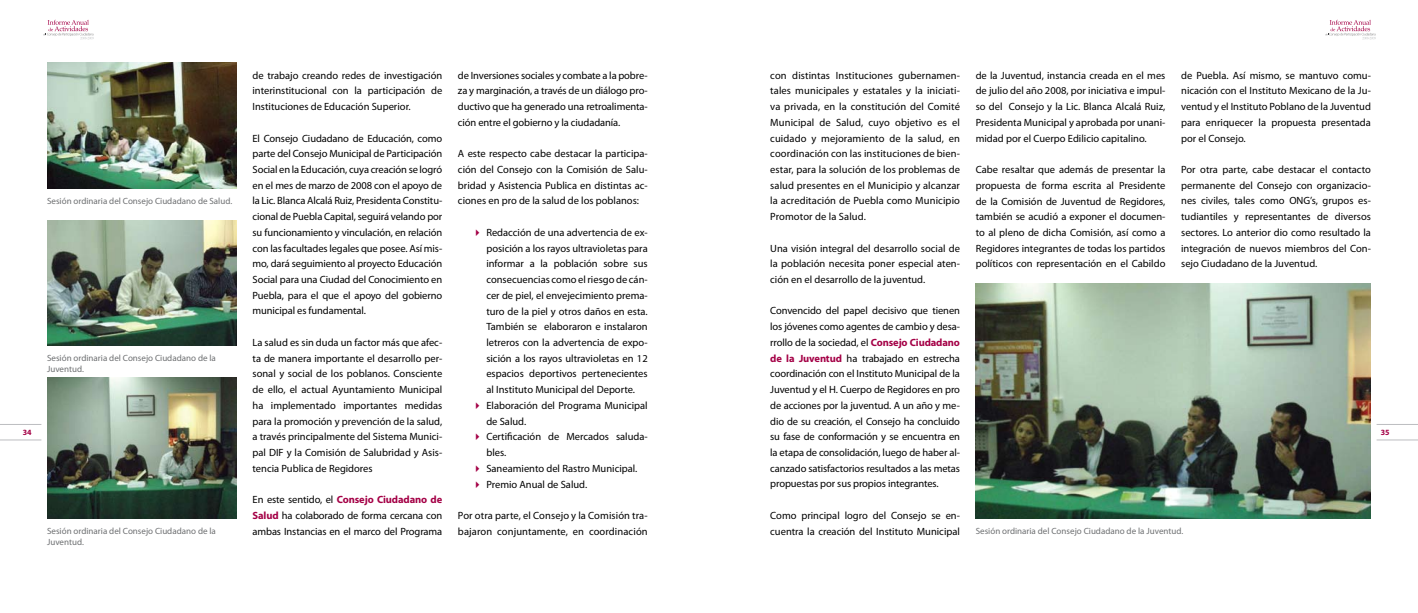
<style>
.page{position:relative;width:1418px;height:613px;background:#fff}
.page>*{position:absolute;margin:0;border:0;box-sizing:border-box;transform-origin:0 0}
.t1{font:10.5px/15.7px "Myriad Pro";color:#000;text-align:justify}
.t2{font:9px/10.8px "Myriad Pro";color:#6d6f71}
.t3{font:700 8px "Myriad Pro";color:#a40046}
.s1{font-weight:700;color:#a40046}
.s2{color:#a40046}
</style>
<div class="page">
<hr style="left:0;top:424px;width:41px;height:1px;background:#bcbdc0">
<hr style="left:0;top:439px;width:41px;height:1px;background:#bcbdc0">
<svg style="left:43px;top:20px;width:51px;height:19px"></svg>
<hr style="left:1376px;top:424px;width:41px;height:1px;background:#bcbdc0">
<hr style="left:1376px;top:439px;width:41px;height:1px;background:#bcbdc0">
<svg style="left:1325px;top:20px;width:50px;height:19px"></svg>
<img style="left:47px;top:63px;width:190px;height:125px">
<img style="left:47px;top:377px;width:190px;height:141px">
<img style="left:47px;top:220px;width:190px;height:125px">
<img style="left:975px;top:283px;width:395px;height:235px">
<p class="t1" style="left:252px;top:67px;width:191px">de trabajo creando redes de investigación interinstitucional con la participación de Instituciones de Educación Superior.</p>
<p class="t1" style="left:252px;top:130px;width:191px">El Consejo Ciudadano de Educación, como parte del Consejo Municipal de Participación Social en la Educación, cuya creación se logró en el mes de marzo de 2008 con el apoyo de la Lic. Blanca Alcalá Ruiz, Presidenta Constitu&shy;cional de Puebla Capital, seguirá velando por su funcionamiento y vinculación, en relación con las facultades legales que posee. Así mis&shy;mo, dará seguimiento al proyecto Educación Social para una Ciudad del Conocimiento en Puebla, para el que el apoyo del gobierno municipal es fundamental.</p>
<p class="t1" style="left:252px;top:334px;width:191px">La salud es sin duda un factor más que afec&shy;ta de manera importante el desarrollo per&shy;sonal y social de los poblanos. Consciente de ello, el actual Ayuntamiento Municipal ha implementado importantes medidas para la promoción y prevención de la salud, a través principalmente del Sistema Munici&shy;pal DIF y la Comisión de Salubridad y Asis&shy;tencia Publica de Regidores</p>
<p class="t1" style="left:252px;top:491px;width:191px">En este sentido, el <span class="s1">Consejo Ciudadano de Salud</span> ha colaborado de forma cercana con ambas Instancias en el marco del Programa</p>
<p class="t1" style="left:770px;top:67px;width:191px">con distintas Instituciones gubernamen&shy;tales municipales y estatales y la iniciati&shy;va privada, en la constitución del Comité Municipal de Salud, cuyo objetivo es el cuidado y mejoramiento de la salud, en coordinación con las instituciones de bien&shy;estar, para la solución de los problemas de salud presentes en el Municipio y alcanzar la acreditación de Puebla como Municipio Promotor de la Salud.</p>
<p class="t1" style="left:770px;top:240px;width:191px">Una visión integral del desarrollo social de la población necesita poner especial aten&shy;ción en el desarrollo de la juventud.</p>
<p class="t1" style="left:770px;top:303px;width:191px">Convencido del papel decisivo que tienen los jóvenes como agentes de cambio y desa&shy;rrollo de la sociedad, el <span class="s1">Consejo Ciudadano de la Juventud</span> ha trabajado en estrecha coordinación con el Instituto Municipal de la Juventud y el H. Cuerpo de Regidores en pro de acciones por la juventud. A un año y me&shy;dio de su creación, el Consejo ha concluido su fase de conformación y se encuentra en la etapa de consolidación, luego de haber al&shy;canzado satisfactorios resultados a las metas propuestas por sus propios integrantes.</p>
<p class="t1" style="left:770px;top:507px;width:191px">Como principal logro del Consejo se en&shy;cuentra la creación del Instituto Municipal</p>
<p class="t1" style="left:1181px;top:67px;width:191px">de Puebla. Así mismo, se mantuvo comu&shy;nicación con el Instituto Mexicano de la Ju&shy;ventud y el Instituto Poblano de la Juventud para enriquecer la propuesta presentada por el Consejo.</p>
<p class="t1" style="left:1181px;top:161px;width:191px">Por otra parte, cabe destacar el contacto permanente del Consejo con organizacio&shy;nes civiles, tales como ONG’s, grupos es&shy;tudiantiles y representantes de diversos sectores. Lo anterior dio como resultado la integración de nuevos miembros del Con&shy;sejo Ciudadano de la Juventud.</p>
<p class="t1" style="left:458px;top:67px;width:191px">de Inversiones sociales y combate a la pobre&shy;za y marginación, a través de un diálogo pro&shy;ductivo que ha generado una retroalimenta&shy;ción entre el gobierno y la ciudadanía.</p>
<p class="t1" style="left:458px;top:146px;width:191px">A este respecto cabe destacar la participa&shy;ción del Consejo con la Comisión de Salu&shy;bridad y Asistencia Publica en distintas ac&shy;ciones en pro de la salud de los poblanos:</p>
<p class="t1" style="left:486px;top:224px;width:163px;text-indent:-14px"><span class="s2">✔</span> Redacción de una advertencia de ex&shy;posición a los rayos ultravioletas para informar a la población sobre sus consecuencias como el riesgo de cán&shy;cer de piel, el envejecimiento prema&shy;turo de la piel y otros daños en esta.<br>También se elaboraron e instalaron letreros con la advertencia de expo&shy;sición a los rayos ultravioletas en 12 espacios deportivos pertenecientes al Instituto Municipal del Deporte.</p>
<p class="t1" style="left:486px;top:397px;width:163px;text-indent:-14px"><span class="s2">✔</span> Elaboración del Programa Municipal de Salud.</p>
<p class="t1" style="left:486px;top:428px;width:163px;text-indent:-14px"><span class="s2">✔</span> Certificación de Mercados saluda&shy;bles.</p>
<p class="t1" style="left:472px;top:460px;width:167px"><span class="s2">✔</span> Saneamiento del Rastro Municipal.</p>
<p class="t1" style="left:472px;top:475px;width:117px"><span class="s2">✔</span> Premio Anual de Salud.</p>
<p class="t1" style="left:458px;top:507px;width:191px">Por otra parte, el Consejo y la Comisión tra&shy;bajaron conjuntamente, en coordinación</p>
<p class="t1" style="left:975px;top:67px;width:191px">de la Juventud, instancia creada en el mes de julio del año 2008, por iniciativa e impul&shy;so del Consejo y la Lic. Blanca Alcalá Ruiz, Presidenta Municipal y aprobada por unani&shy;midad por el Cuerpo Edilicio capitalino.</p>
<p class="t1" style="left:975px;top:161px;width:191px">Cabe resaltar que además de presentar la propuesta de forma escrita al Presidente de la Comisión de Juventud de Regidores, también se acudió a exponer el documen&shy;to al pleno de dicha Comisión, así como a Regidores integrantes de todas los partidos políticos con representación en el Cabildo</p>
<p class="t2" style="left:47px;top:195px;width:187px">Sesión ordinaria del Consejo Ciudadano de Salud.</p>
<p class="t2" style="left:47px;top:352px;width:170px">Sesión ordinaria del Consejo Ciudadano de la<br>Juventud.</p>
<p class="t3" style="left:23px;top:426px;width:10px">34</p>
<p class="t3" style="left:1380px;top:426px;width:10px">35</p>
<p class="t2" style="left:975px;top:525px;width:209px">Sesión ordinaria del Consejo Ciudadano de la Juventud.</p>
<p class="t2" style="left:47px;top:525px;width:170px">Sesión ordinaria del Consejo Ciudadano de la<br>Juventud.</p>
</div>
